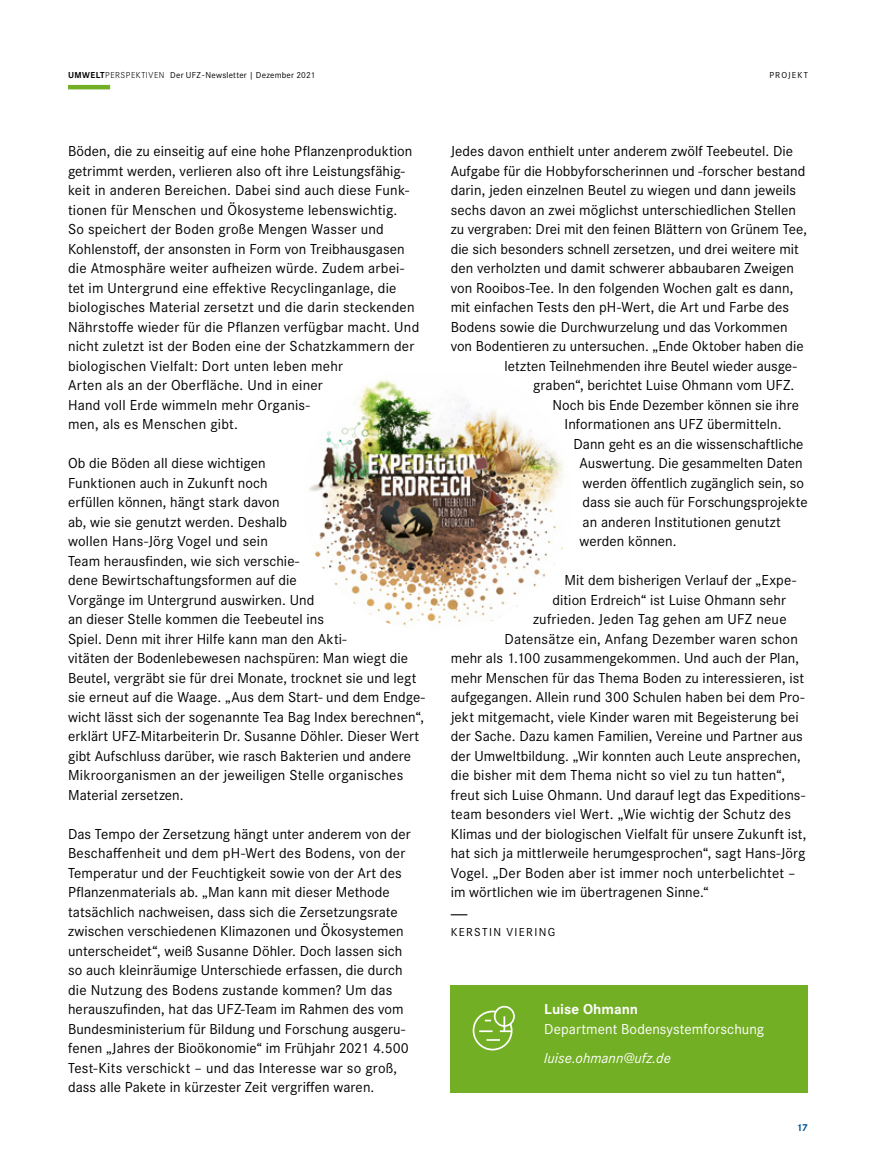
<style>
.page{position:relative;width:876px;height:1174px;background:#fff}
.page>*{position:absolute;margin:0;border:0;box-sizing:border-box;transform-origin:0 0}
.t1{font:15px/19.5px "Corporate S";letter-spacing:.005em;color:#000}
.t2{font:15px "Corporate S";letter-spacing:.005em;color:#fff}
.t3{font:italic 15px "Corporate S";letter-spacing:.005em;color:#fff}
.t4{font:700 15px "Corporate S";color:#fff}
.t5{font:12px "Corporate S";letter-spacing:.115em;color:#000}
.t6{font:700 10.5px "Corporate S";color:#005698}
.t7{font:9px "Corporate S";letter-spacing:.025em;color:#000}
.t8{font:9px "Corporate S";letter-spacing:.12em;color:#000}
.s1{font-weight:700}
.s2{font-weight:300}
</style>
<div class="page">
<img style="left:303px;top:362px;width:269px;height:270px;border-radius:135px">
<hr style="left:68px;top:85px;width:42px;height:4px;background:#73af24">
<svg style="left:451px;top:914px;width:16px;height:1px"></svg>
<div style="left:451px;top:985px;width:357px;height:107px;background:#73af24"></div>
<div style="left:494px;top:1005px;width:21px;height:21px;border:2px solid #fff;border-radius:50%"></div>
<svg style="left:472px;top:1009px;width:41px;height:42px"></svg>
<p class="t7" style="left:68px;top:70px;width:249px"><span class="s1">UMWELT</span><span class="s2">PERSPEKTIVEN</span> Der UFZ-Newsletter | Dezember 2021</p>
<p class="t8" style="left:769px;top:70px;width:40px">PROJEKT</p>
<p class="t1" style="left:68px;top:141px;width:353px">Böden, die zu einseitig auf eine hohe Pflanzenproduktion getrimmt werden, verlieren also oft ihre Leistungsfähig&shy;keit in anderen Bereichen. Dabei sind auch diese Funk&shy;tionen für Menschen und Ökosysteme lebenswichtig.<br>So speichert der Boden große Mengen Wasser und Kohlenstoff, der ansonsten in Form von Treibhausgasen die Atmosphäre weiter aufheizen würde. Zudem arbei&shy;tet im Untergrund eine effektive Recyclinganlage, die biologisches Material zersetzt und die darin steckenden Nährstoffe wieder für die Pflanzen verfügbar macht. Und nicht zuletzt ist der Boden eine der Schatzkammern der biologischen Vielfalt: Dort unten leben mehr<br>Arten als an der Oberfläche. Und in einer<br>Hand voll Erde wimmeln mehr Organis-<br>men, als es Menschen gibt.</p>
<p class="t1" style="left:68px;top:453px;width:359px">Ob die Böden all diese wichtigen<br>Funktionen auch in Zukunft noch<br>erfüllen können, hängt stark davon<br>ab, wie sie genutzt werden. Deshalb<br>wollen Hans-Jörg Vogel und sein<br>Team herausfinden, wie sich verschie-<br>dene Bewirtschaftungsformen auf die<br>Vorgänge im Untergrund auswirken. Und<br>an dieser Stelle kommen die Teebeutel ins<br>Spiel. Denn mit ihrer Hilfe kann man den Akti-<br>vitäten der Bodenlebewesen nachspüren: Man wiegt die Beutel, vergräbt sie für drei Monate, trocknet sie und legt sie erneut auf die Waage. „Aus dem Start- und dem Endge&shy;wicht lässt sich der sogenannte Tea Bag Index berechnen“, erklärt UFZ-Mitarbeiterin Dr. Susanne Döhler. Dieser Wert gibt Aufschluss darüber, wie rasch Bakterien und andere Mikroorganismen an der jeweiligen Stelle organisches Material zersetzen.</p>
<p class="t1" style="left:68px;top:824px;width:344px">Das Tempo der Zersetzung hängt unter anderem von der Beschaffenheit und dem pH-Wert des Bodens, von der Temperatur und der Feuchtigkeit sowie von der Art des Pflanzenmaterials ab. „Man kann mit dieser Methode tatsächlich nachweisen, dass sich die Zersetzungsrate zwischen verschiedenen Klimazonen und Ökosystemen unterscheidet“, weiß Susanne Döhler. Doch lassen sich so auch kleinräumige Unterschiede erfassen, die durch die Nutzung des Bodens zustande kommen? Um das herauszufinden, hat das UFZ-Team im Rahmen des vom Bundesministerium für Bildung und Forschung ausgeru&shy;fenen „Jahres der Bioökonomie“ im Frühjahr 2021 4.500<br>Test-Kits verschickt – und das Interesse war so groß, dass alle Pakete in kürzester Zeit vergriffen waren.</p>
<p class="t1" style="left:451px;top:141px;width:344px">Jedes davon enthielt unter anderem zwölf Teebeutel. Die</p>
<p class="t1" style="left:451px;top:161px;width:356px">Aufgabe für die Hobbyforscherinnen und -forscher bestand</p>
<p class="t1" style="left:451px;top:180px;width:347px">darin, jeden einzelnen Beutel zu wiegen und dann jeweils</p>
<p class="t1" style="left:451px;top:200px;width:347px">sechs davon an zwei möglichst unterschiedlichen Stellen</p>
<p class="t1" style="left:451px;top:219px;width:358px">zu vergraben: Drei mit den feinen Blättern von Grünem Tee,</p>
<p class="t1" style="left:451px;top:239px;width:350px">die sich besonders schnell zersetzen, und drei weitere mit</p>
<p class="t1" style="left:451px;top:258px;width:345px">den verholzten und damit schwerer abbaubaren Zweigen</p>
<p class="t1" style="left:451px;top:278px;width:344px">von Rooibos-Tee. In den folgenden Wochen galt es dann,</p>
<p class="t1" style="left:451px;top:297px;width:340px">mit einfachen Tests den pH-Wert, die Art und Farbe des</p>
<p class="t1" style="left:451px;top:317px;width:338px">Bodens sowie die Durchwurzelung und das Vorkommen</p>
<p class="t1" style="left:451px;top:336px;width:354px">von Bodentieren zu untersuchen. „Ende Oktober haben die</p>
<p class="t1" style="left:505px;top:356px;width:294px">letzten Teilnehmenden ihre Beutel wieder ausge-</p>
<p class="t1" style="left:533px;top:375px;width:263px">graben“, berichtet Luise Ohmann vom UFZ.</p>
<p class="t1" style="left:553px;top:395px;width:248px">Noch bis Ende Dezember können sie ihre</p>
<p class="t1" style="left:565px;top:414px;width:218px">Informationen ans UFZ übermitteln.</p>
<p class="t1" style="left:574px;top:434px;width:231px">Dann geht es an die wissenschaftliche</p>
<p class="t1" style="left:580px;top:453px;width:225px">Auswertung. Die gesammelten Daten</p>
<p class="t1" style="left:583px;top:473px;width:223px">werden öffentlich zugänglich sein, so</p>
<p class="t1" style="left:583px;top:492px;width:227px">dass sie auch für Forschungsprojekte</p>
<p class="t1" style="left:583px;top:512px;width:200px">an anderen Institutionen genutzt</p>
<p class="t1" style="left:580px;top:531px;width:99px">werden können.</p>
<p class="t1" style="left:565px;top:570px;width:233px">Mit dem bisherigen Verlauf der „Expe-</p>
<p class="t1" style="left:553px;top:590px;width:235px">dition Erdreich“ ist Luise Ohmann sehr</p>
<p class="t1" style="left:533px;top:609px;width:255px">zufrieden. Jeden Tag gehen am UFZ neue</p>
<p class="t1" style="left:505px;top:629px;width:295px">Datensätze ein, Anfang Dezember waren schon</p>
<p class="t1" style="left:451px;top:648px;width:350px">mehr als 1.100 zusammengekommen. Und auch der Plan,</p>
<p class="t1" style="left:451px;top:668px;width:355px">mehr Menschen für das Thema Boden zu interessieren, ist</p>
<p class="t1" style="left:451px;top:687px;width:355px">aufgegangen. Allein rund 300 Schulen haben bei dem Pro-</p>
<p class="t1" style="left:451px;top:707px;width:350px">jekt mitgemacht, viele Kinder waren mit Begeisterung bei</p>
<p class="t1" style="left:451px;top:726px;width:354px">der Sache. Dazu kamen Familien, Vereine und Partner aus</p>
<p class="t1" style="left:451px;top:746px;width:351px">der Umweltbildung. „Wir konnten auch Leute ansprechen,</p>
<p class="t1" style="left:451px;top:765px;width:336px">die bisher mit dem Thema nicht so viel zu tun hatten“,</p>
<p class="t1" style="left:451px;top:785px;width:356px">freut sich Luise Ohmann. Und darauf legt das Expeditions-</p>
<p class="t1" style="left:451px;top:804px;width:342px">team besonders viel Wert. „Wie wichtig der Schutz des</p>
<p class="t1" style="left:451px;top:824px;width:357px">Klimas und der biologischen Vielfalt für unsere Zukunft ist,</p>
<p class="t1" style="left:451px;top:843px;width:356px">hat sich ja mittlerweile herumgesprochen“, sagt Hans-Jörg</p>
<p class="t1" style="left:451px;top:863px;width:347px">Vogel. „Der Boden aber ist immer noch unterbelichtet –</p>
<p class="t1" style="left:451px;top:882px;width:260px">im wörtlichen wie im übertragenen Sinne.“</p>
<p class="t5" style="left:451px;top:925px;width:106px">KERSTIN VIERING</p>
<p class="t4" style="left:544px;top:1000px;width:95px">Luise Ohmann</p>
<p class="t2" style="left:544px;top:1020px;width:221px">Department Bodensystemforschung</p>
<p class="t3" style="left:544px;top:1049px;width:128px">luise.ohmann@ufz.de</p>
<p class="t6" style="left:797px;top:1121px;width:13px">17</p>
</div>
